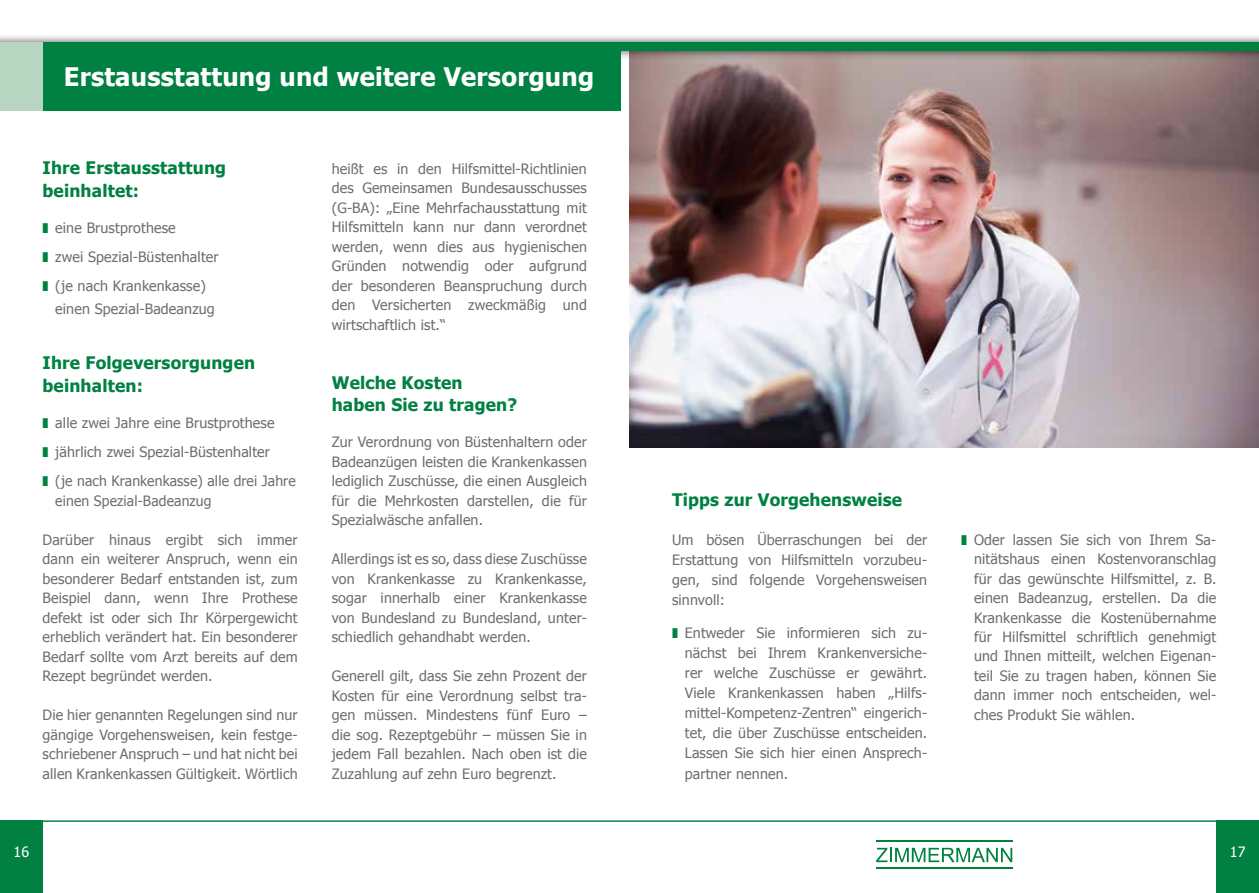
<style>
.page{position:relative;width:1259px;height:893px;background:#fff}
.page>*{position:absolute;margin:0;border:0;box-sizing:border-box;transform-origin:0 0}
.t1{font:700 25.5px "Tahoma";letter-spacing:.01em;color:#fff}
.t2{font:700 17.25px/22.5px "Tahoma";letter-spacing:.01em;color:#008142}
.t3{font:14.25px/19.5px "Tahoma";letter-spacing:.01em;color:#6e6e6e;text-align:justify}
.t4{font:14.25px "Tahoma";color:#fff}
.s1{color:#008142}
</style>
<div class="page">
<img style="left:629px;top:60px;width:630px;height:388px">
<div style="left:0;top:34px;width:1259px;height:26px;background:#000;opacity:.75"></div>
<div style="left:0;top:43px;width:1259px;height:8px;background:#008142"></div>
<hr style="left:0;top:821px;width:1259px;height:1px;background:#008142">
<svg style="left:876px;top:848px;width:136px;height:14px"></svg>
<hr style="left:876px;top:840px;width:136px;height:2px;background:#008142">
<hr style="left:876px;top:867px;width:136px;height:2px;background:#008142">
<div style="left:0;top:821px;width:43px;height:72px;background:#008142"></div>
<div style="left:1216px;top:821px;width:43px;height:72px;background:#008142"></div>
<div style="left:43px;top:43px;width:578px;height:68px;background:#008142"></div>
<div style="left:0;top:43px;width:43px;height:68px;background:#b8d6c1"></div>
<h1 class="t1" style="left:64px;top:59px;width:532px">Erstausstattung und weitere Versorgung</h1>
<p class="t2" style="left:43px;top:155px;width:185px">Ihre Erstausstattung beinhaltet:</p>
<p class="t3" style="left:43px;top:213px;width:178px;line-height:29.1px;text-align:left"><span class="s1">❚</span> eine Brustprothese<br><span class="s1">❚</span> zwei Spezial-Büstenhalter <span class="s1">❚</span> (je nach Krankenkasse)</p>
<p class="t3" style="left:55px;top:298px;width:161px">einen Spezial-Badeanzug</p>
<p class="t2" style="left:43px;top:350px;width:214px">Ihre Folgeversorgungen beinhalten:</p>
<p class="t3" style="left:43px;top:408px;width:255px;line-height:29.1px;text-align:left"><span class="s1">❚</span> alle zwei Jahre eine Brustprothese<br><span class="s1">❚</span> jährlich zwei Spezial-Büstenhalter<br><span class="s1">❚</span> (je nach Krankenkasse) alle drei Jahre</p>
<p class="t3" style="left:55px;top:490px;width:158px">einen Spezial-Badeanzug</p>
<p class="t3" style="left:43px;top:529px;width:257px">Darüber hinaus ergibt sich immer dann ein weiterer Anspruch, wenn ein besonderer Bedarf entstanden ist, zum Beispiel dann, wenn Ihre Prothese defekt ist oder sich Ihr Körpergewicht erheblich verändert hat. Ein besonderer Bedarf sollte vom Arzt bereits auf dem Rezept begründet werden.</p>
<p class="t3" style="left:43px;top:704px;width:257px">Die hier genannten Regelungen sind nur gängige Vorgehensweisen, kein festge&shy;schriebener Anspruch – und hat nicht bei allen Krankenkassen Gültigkeit. Wörtlich</p>
<p class="t3" style="left:332px;top:158px;width:257px">heißt es in den Hilfsmittel-Richtlinien des Gemeinsamen Bundesausschusses (G-BA): „Eine Mehrfachausstattung mit Hilfsmitteln kann nur dann verordnet werden, wenn dies aus hygienischen Gründen notwendig oder aufgrund der besonderen Beanspruchung durch den Versicherten zweckmäßig und wirtschaftlich ist.“</p>
<p class="t2" style="left:332px;top:370px;width:187px">Welche Kosten haben Sie zu tragen?</p>
<p class="t3" style="left:332px;top:431px;width:257px">Zur Verordnung von Büstenhaltern oder Badeanzügen leisten die Krankenkassen lediglich Zuschüsse, die einen Ausgleich für die Mehrkosten darstellen, die für Spezialwäsche anfallen.</p>
<p class="t3" style="left:332px;top:548px;width:257px">Allerdings ist es so, dass diese Zuschüsse von Krankenkasse zu Krankenkasse, sogar innerhalb einer Krankenkasse von Bundesland zu Bundesland, unter&shy;schiedlich gehandhabt werden.</p>
<p class="t3" style="left:332px;top:665px;width:257px">Generell gilt, dass Sie zehn Prozent der Kosten für eine Verordnung selbst tra&shy;gen müssen. Mindestens fünf Euro – die sog. Rezeptgebühr – müssen Sie in jedem Fall bezahlen. Nach oben ist die Zuzahlung auf zehn Euro begrenzt.</p>
<p class="t2" style="left:672px;top:487px;width:232px">Tipps zur Vorgehensweise</p>
<p class="t3" style="left:672px;top:529px;width:257px;line-height:20.1px">Um bösen Überraschungen bei der Erstattung von Hilfsmitteln vorzubeu&shy;gen, sind folgende Vorgehensweisen sinnvoll:</p>
<p class="t3" style="left:685px;top:622px;width:244px;line-height:20.1px;text-align:left;text-indent:-13px"><span class="s1">❚</span> Entweder Sie informieren sich zu&shy;nächst bei Ihrem Krankenversiche&shy;rer welche Zuschüsse er gewährt.<br>Viele Krankenkassen haben „Hilfs&shy;mittel-Kompetenz-Zentren“ eingerich&shy;tet, die über Zuschüsse entscheiden.<br>Lassen Sie sich hier einen Ansprech&shy;partner nennen.</p>
<p class="t3" style="left:974px;top:529px;width:244px;text-align:left;text-indent:-13px"><span class="s1">❚</span> Oder lassen Sie sich von Ihrem Sa&shy;nitätshaus einen Kostenvoranschlag für das gewünschte Hilfsmittel, z. B. einen Badeanzug, erstellen. Da die Krankenkasse die Kostenübernahme für Hilfsmittel schriftlich genehmigt und Ihnen mitteilt, welchen Eigenan&shy;teil Sie zu tragen haben, können Sie dann immer noch entscheiden, wel&shy;ches Produkt Sie wählen.</p>
<p class="t4" style="left:13px;top:842px;width:17px">16</p>
<p class="t4" style="left:1229px;top:842px;width:17px">17</p>
</div>
